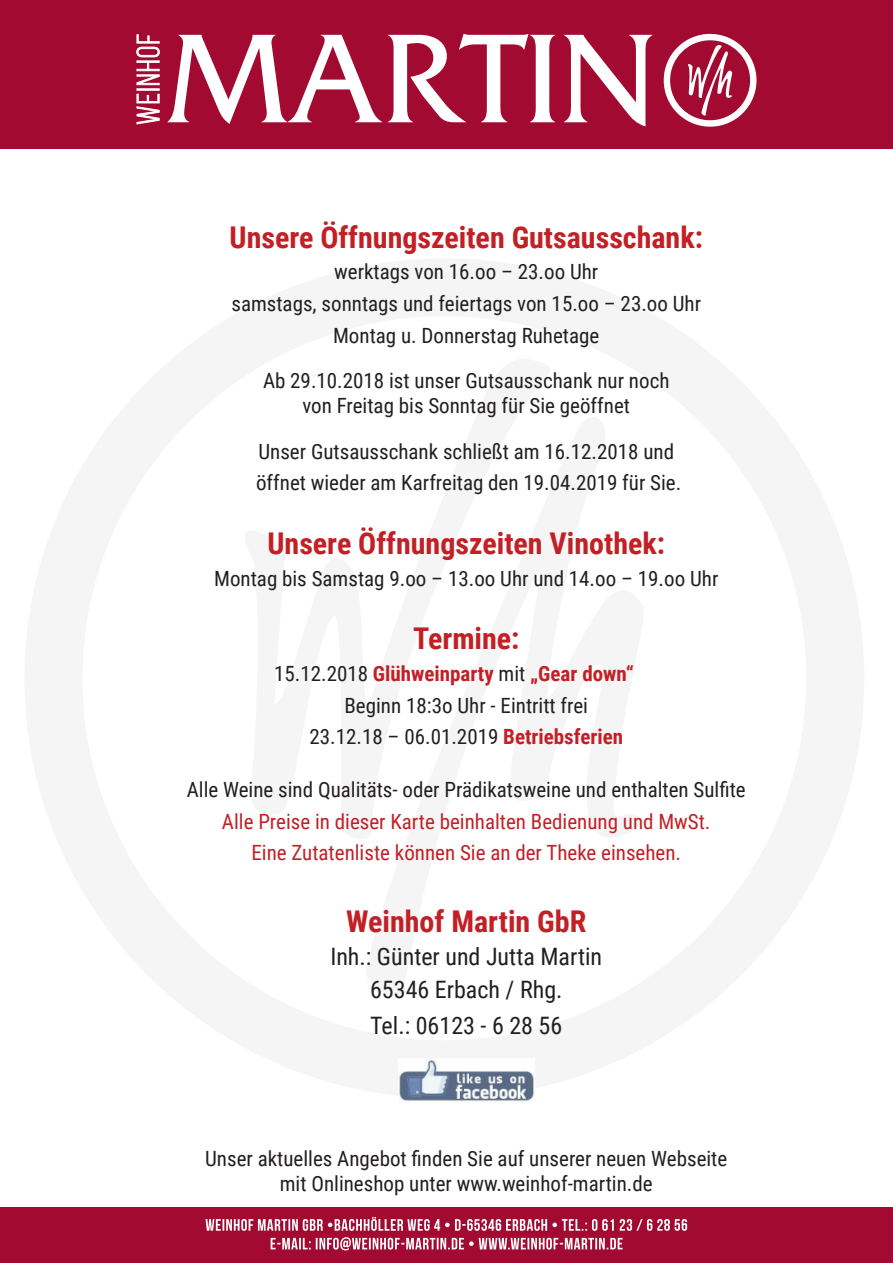
<style>
.page{position:relative;width:893px;height:1263px;background:#fff}
.page>*{position:absolute;margin:0;border:0;box-sizing:border-box;transform-origin:0 0}
.t1{font:700 30px "Roboto Condensed";color:#c22025}
.t2{font:24px/34.3px "Roboto Condensed";color:#231f20;text-align:center}
.t3{font:21px/31.7px "Roboto Condensed";color:#231f20;text-align:center}
.t4{font:21px/31.7px "Roboto Condensed";color:#c22025;text-align:center}
.t5{font:700 21px "Roboto Condensed";color:#c22025}
.s1{font-weight:400;color:#231f20}
.s2{font-weight:700;color:#c22025}
</style>
<div class="page">
<div style="left:0;top:0;width:893px;height:149px;background:#a30a32"></div>
<div style="left:0;top:1208px;width:893px;height:55px;background:#a30a32"></div>
<svg style="left:168px;top:34px;width:484px;height:93px"></svg>
<svg style="left:136px;top:34px;width:24px;height:90px"></svg>
<svg style="left:664px;top:34px;width:92px;height:93px"></svg>
<svg style="left:271px;top:1237px;width:352px;height:13px"></svg>
<svg style="left:206px;top:1217px;width:481px;height:14px"></svg>
<img style="left:398px;top:1059px;width:136px;height:44px">
<h1 class="t1" style="left:230px;top:216px;width:475px">Unsere Öffnungszeiten Gutsausschank:</h1>
<p class="t3" style="left:231px;top:255px;width:471px">werktags von 16.oo – 23.oo Uhr<br>samstags, sonntags und feiertags von 15.oo – 23.oo Uhr<br>Montag u. Donnerstag Ruhetage</p>
<p class="t3" style="left:263px;top:367px;width:408px;line-height:25.2px">Ab 29.10.2018 ist unser Gutsausschank nur noch von Freitag bis Sonntag für Sie geöffnet</p>
<p class="t3" style="left:256px;top:435px;width:427px;text-align:left">Unser Gutsausschank schließt am 16.12.2018 und öffnet wieder am Karfreitag den 19.04.2019 für Sie.</p>
<h1 class="t1" style="left:267px;top:522px;width:399px">Unsere Öffnungszeiten Vinothek:</h1>
<p class="t3" style="left:214px;top:562px;width:506px">Montag bis Samstag 9.oo – 13.oo Uhr und 14.oo – 19.oo Uhr</p>
<h1 class="t1" style="left:413px;top:618px;width:108px">Termine:</h1>
<p class="t5" style="left:274px;top:659px;width:361px"><span class="s1">15.12.2018</span> Glühweinparty <span class="s1">mit</span> „Gear down“</p>
<p class="t3" style="left:344px;top:688px;width:245px">Beginn 18:3o Uhr - Eintritt frei</p>
<p class="t3" style="left:309px;top:720px;width:315px">23.12.18 – 06.01.2019 <span class="s2">Betriebsferien</span></p>
<p class="t3" style="left:187px;top:773px;width:560px">Alle Weine sind Qualitäts- oder Prädikatsweine und enthalten Sulfite</p>
<p class="t4" style="left:222px;top:805px;width:490px">Alle Preise in dieser Karte beinhalten Bedienung und MwSt.<br>Eine Zutatenliste können Sie an der Theke einsehen.</p>
<h1 class="t1" style="left:346px;top:900px;width:242px">Weinhof Martin GbR</h1>
<p class="t2" style="left:330px;top:938px;width:273px">Inh.: Günter und Jutta Martin<br>65346 Erbach / Rhg.<br>Tel.: 06123 - 6 28 56</p>
<p class="t3" style="left:205px;top:1145px;width:524px;line-height:25.2px">Unser aktuelles Angebot finden Sie auf unserer neuen Webseite mit Onlineshop unter www.weinhof-martin.de</p>
</div>
